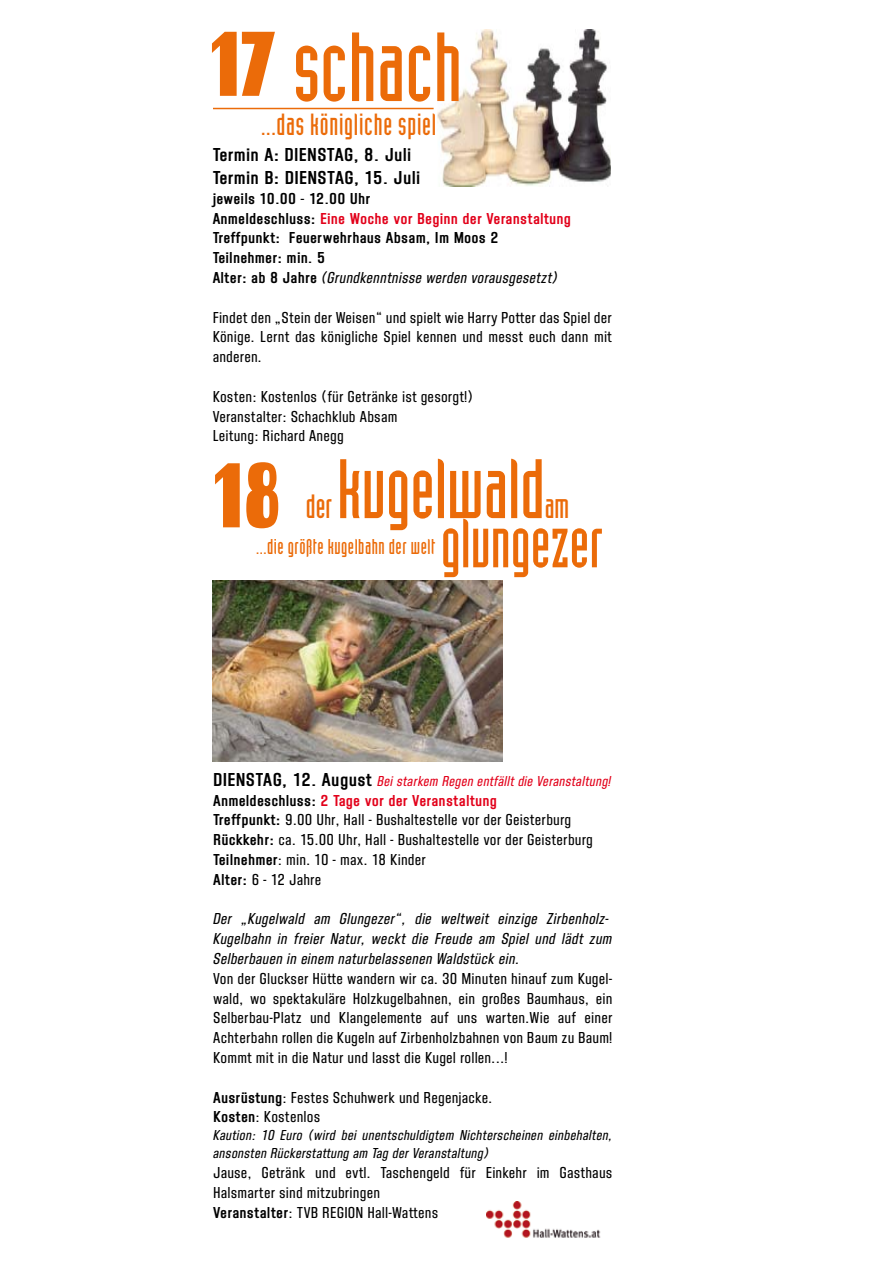
<style>
.page{position:relative;width:893px;height:1263px;background:#fff}
.page>*{position:absolute;margin:0;border:0;box-sizing:border-box;transform-origin:0 0}
.t1{font:97.5px "Salut";color:#eb6b09;scale:.79 1}
.t2{font:96px "Industria Solid";color:#eb6b09}
.t3{font:82.5px "Industria Solid";color:#eb6b09}
.t4{font:67.5px "Industria Solid";color:#eb6b09}
.t5{font:33px "Industria Solid";color:#eb6b09}
.t6{font:30px "Industria Solid";letter-spacing:.025em;color:#eb6b09}
.t7{font:21px "Industria Solid";letter-spacing:.025em;color:#eb6b09}
.t8{font:700 19.5px/23.4px "Joop Gothic";letter-spacing:.05em;color:#000}
.t9{font:500 16.5px/19.8px "Joop Gothic";letter-spacing:.05em;color:#000}
.t10{font:700 16.5px/19.8px "Joop Gothic";letter-spacing:.05em;color:#000}
.t11{font:italic 500 16.5px/19.8px "Joop Gothic";letter-spacing:.05em;color:#000}
.t12{font:italic 500 15px/18px "Joop Gothic";letter-spacing:.05em;color:#000}
.t13{font:italic 500 15px "Joop Gothic";letter-spacing:.05em;color:#e2001a}
.s1{font-family:"Salut";font-size:97.5px}
.s2{color:#e2001a}
.s3{font-weight:500;font-style:italic}
.s4{font-weight:700;font-style:normal;font-size:19.5px;color:#000}
.s5{font-weight:700}
.s6{font-weight:700;color:#e2001a}
</style>
<div class="page">
<img style="left:438px;top:30px;width:172px;height:157px">
<img style="left:486px;top:1202px;width:115px;height:36px">
<img style="left:212px;top:580px;width:290px;height:181px">
<hr style="left:213px;top:108px;width:221px;height:1px;background:#eb6b09">
<h2 class="t2" style="left:211px;top:15px;width:252px"><span class="s1">17</span> schach</h2>
<h3 class="t6" style="left:261px;top:108px;width:177px">...das königliche spiel</h3>
<p class="t8" style="left:213px;top:142px;width:208px">Termin A: DIENSTAG, 8. Juli<br>Termin B: DIENSTAG, 15. Juli</p>
<p class="t10" style="left:213px;top:188px;width:359px">jeweils 10.00 - 12.00 Uhr<br>Anmeldeschluss: <span class="s2">Eine Woche vor Beginn der Veranstaltung </span>Treffpunkt: Feuerwehrhaus Absam, Im Moos 2<br>Teilnehmer: min. 5<br>Alter: ab 8 Jahre <span class="s3">(Grundkenntnisse werden vorausgesetzt)</span></p>
<p class="t9" style="left:213px;top:307px;width:400px;text-align:justify">Findet den „Stein der Weisen“ und spielt wie Harry Potter das Spiel der Könige. Lernt das königliche Spiel kennen und messt euch dann mit anderen.</p>
<p class="t9" style="left:213px;top:386px;width:261px">Kosten: Kostenlos (für Getränke ist gesorgt!)<br>Veranstalter: Schachklub Absam<br>Leitung: Richard Anegg</p>
<h3 class="t3" style="left:337px;top:444px;width:209px">kugelwald</h3>
<h1 class="t1" style="left:215px;top:445px;width:85px">18</h1>
<h3 class="t5" style="left:306px;top:488px;width:28px">der</h3>
<h3 class="t5" style="left:545px;top:488px;width:26px">am</h3>
<h3 class="t4" style="left:441px;top:507px;width:164px">glungezer</h3>
<p class="t7" style="left:256px;top:535px;width:180px">...die größte kugelbahn der welt</p>
<p class="t13" style="left:213px;top:773px;width:399px"><span class="s4">DIENSTAG, 12. August</span> Bei starkem Regen entfällt die Veranstaltung!</p>
<p class="t9" style="left:213px;top:790px;width:381px"><span class="s5">Anmeldeschluss:</span> <span class="s6">2 Tage vor der Veranstaltung<br></span><span class="s5">Treffpunkt:</span> 9.00 Uhr, Hall - Bushaltestelle vor der Geisterburg <span class="s5">Rückkehr:</span> ca. 15.00 Uhr, Hall - Bushaltestelle vor der Geisterburg <span class="s5">Teilnehmer</span>: min. 10 - max. 18 Kinder<br><span class="s5">Alter:</span> 6 - 12 Jahre</p>
<p class="t11" style="left:213px;top:909px;width:400px">Der „Kugelwald am Glungezer“, die weltweit einzige Zirbenholz-<br>Kugelbahn in freier Natur, weckt die Freude am Spiel und lädt zum<br>Selberbauen in einem naturbelassenen Waldstück ein.</p>
<p class="t9" style="left:213px;top:968px;width:400px;text-align:justify">Von der Gluckser Hütte wandern wir ca. 30 Minuten hinauf zum Kugel&shy;wald, wo spektakuläre Holzkugelbahnen, ein großes Baumhaus, ein Selberbau-Platz und Klangelemente auf uns warten.Wie auf einer Achterbahn rollen die Kugeln auf Zirbenholzbahnen von Baum zu Baum!<br>Kommt mit in die Natur und lasst die Kugel rollen...!</p>
<p class="t9" style="left:213px;top:1087px;width:280px"><span class="s5">Ausrüstung</span>: Festes Schuhwerk und Regenjacke.<br><span class="s5">Kosten</span>: Kostenlos</p>
<p class="t12" style="left:213px;top:1126px;width:400px">Kaution: 10 Euro (wird bei unentschuldigtem Nichterscheinen einbehalten, ansonsten Rückerstattung am Tag der Veranstaltung)</p>
<p class="t9" style="left:213px;top:1163px;width:400px">Jause, Getränk und evtl. Taschengeld für Einkehr im Gasthaus<br>Halsmarter sind mitzubringen<br><span class="s5">Veranstalter</span>: TVB REGION Hall-Wattens</p>
</div>
